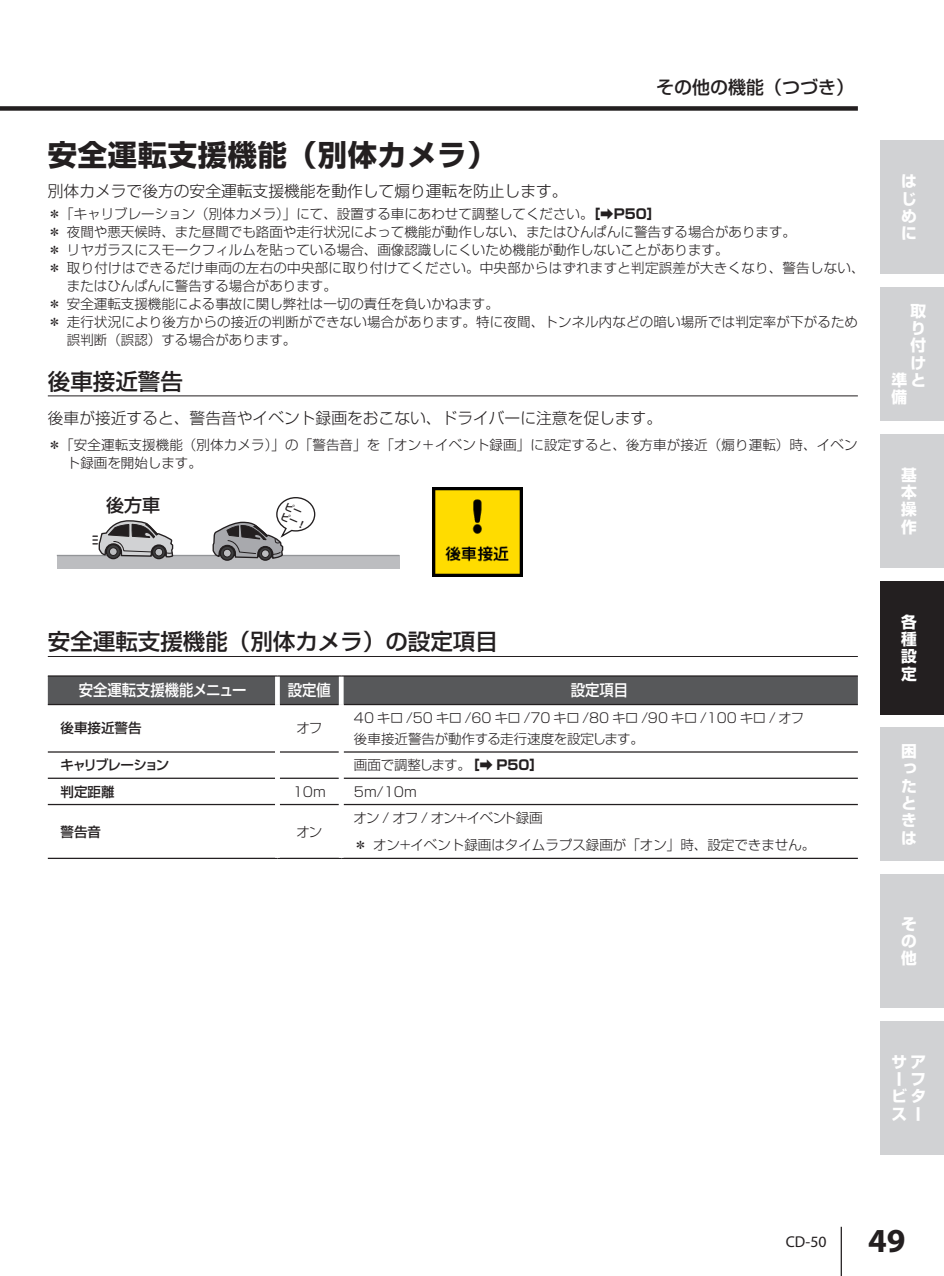
<style>
.page{position:relative;width:944px;height:1276px;background:#fff}
.page>*{position:absolute;margin:0;border:0;box-sizing:border-box;transform-origin:0 0}
.t1{font:700 29.25px "Shin Go Pro";letter-spacing:.025em;color:#231f20}
.t2{font:500 22.5px "Shin Go Pro";color:#231f20}
.t3{font:500 18px "Shin Go Pro";color:#231f20}
.t4{font:300 15.75px "Shin Go Pro";color:#231f20}
.t5{font:700 15.75px/17.3px "Shin Go Pro";color:#fff;text-align:justify}
.t6{font:500 15.75px "Shin Go Pro";color:#fff;scale:.91 1}
.t7{font:15.75px "Myriad Pro";color:#231f20}
.t8{font:300 13.5px/18px "Shin Go Pro";color:#231f20}
.t9{font:300 13.5px "Shin Go Pro";letter-spacing:.02em;color:#231f20}
.t10{font:300 13.5px "Shin Go Pro";letter-spacing:-.02em;color:#231f20}
.t11{font:500 13.5px "Shin Go Pro";color:#231f20}
.t12{font:500 13.5px "Shin Go Pro";letter-spacing:-.125em;color:#231f20}
.t13{font:700 9.45px/10.8px "Koz Go Pro";color:#231f20}
.s1{font-weight:700}
.s2{font-weight:700;font-size:33.75px}
</style>
<div class="page">
<div style="left:880px;top:140px;width:64px;height:134px;background:#d1d2d4"></div>
<div style="left:880px;top:287px;width:64px;height:134px;background:#d1d2d4"></div>
<div style="left:880px;top:434px;width:64px;height:134px;background:#d1d2d4"></div>
<div style="left:880px;top:580px;width:64px;height:134px;background:#231f20"></div>
<div style="left:880px;top:727px;width:64px;height:134px;background:#d1d2d4"></div>
<div style="left:880px;top:874px;width:64px;height:134px;background:#d1d2d4"></div>
<div style="left:880px;top:1020px;width:64px;height:134px;background:#d1d2d4"></div>
<hr style="left:841px;top:1226px;width:1px;height:50px;background:#231f20">
<div style="left:0;top:106px;width:858px;height:5px;background:#231f20"></div>
<hr style="left:48px;top:395px;width:810px;height:1px;background:#231f20">
<hr style="left:48px;top:656px;width:810px;height:1px;background:#231f20">
<div style="left:57px;top:555px;width:342px;height:14px;background:#bcbdc0"></div>
<hr style="left:57px;top:555px;width:342px;height:1px;background:#939598">
<div style="left:258px;top:546px;width:14px;height:15px;border:1px solid #231f20;border-radius:50%"></div>
<div style="left:220px;top:545px;width:15px;height:16px;border:1px solid #231f20;border-radius:50%"></div>
<svg style="left:212px;top:497px;width:104px;height:62px"></svg>
<div style="left:152px;top:545px;width:14px;height:14px;border:1px solid #231f20;border-radius:50%"></div>
<div style="left:106px;top:544px;width:15px;height:15px;border:1px solid #231f20;border-radius:50%"></div>
<svg style="left:93px;top:520px;width:81px;height:38px"></svg>
<img style="left:433px;top:487px;width:89px;height:89px">
<div style="left:48px;top:676px;width:810px;height:28px;background:#57585a"></div>
<svg style="left:48px;top:705px;width:810px;height:101px"></svg>
<hr style="left:48px;top:704px;width:227px;height:1px;background:#231f20">
<hr style="left:280px;top:704px;width:59px;height:1px;background:#231f20">
<hr style="left:344px;top:704px;width:514px;height:1px;background:#231f20">
<hr style="left:48px;top:751px;width:227px;height:1px;background:#231f20">
<hr style="left:280px;top:751px;width:59px;height:1px;background:#231f20">
<hr style="left:344px;top:751px;width:514px;height:1px;background:#231f20">
<hr style="left:48px;top:777px;width:227px;height:2px;background:#231f20">
<hr style="left:280px;top:777px;width:59px;height:2px;background:#231f20">
<hr style="left:344px;top:777px;width:514px;height:2px;background:#231f20">
<hr style="left:48px;top:804px;width:227px;height:1px;background:#231f20">
<hr style="left:280px;top:804px;width:59px;height:1px;background:#231f20">
<hr style="left:344px;top:804px;width:514px;height:1px;background:#231f20">
<hr style="left:48px;top:857px;width:229px;height:2px;background:#231f20">
<hr style="left:277px;top:857px;width:64px;height:2px;background:#231f20">
<hr style="left:341px;top:857px;width:517px;height:2px;background:#231f20">
<div style="left:275px;top:704px;width:5px;height:48px;background:#fff"></div>
<div style="left:339px;top:704px;width:5px;height:48px;background:#fff"></div>
<div style="left:275px;top:752px;width:5px;height:26px;background:#fff"></div>
<div style="left:275px;top:778px;width:5px;height:26px;background:#fff"></div>
<div style="left:339px;top:752px;width:5px;height:26px;background:#fff"></div>
<div style="left:339px;top:778px;width:5px;height:26px;background:#fff"></div>
<div style="left:275px;top:804px;width:5px;height:53px;background:#fff"></div>
<div style="left:339px;top:804px;width:5px;height:53px;background:#fff"></div>
<hr style="left:48px;top:675px;width:229px;height:1px;background:#231f20">
<hr style="left:277px;top:675px;width:64px;height:1px;background:#231f20">
<hr style="left:341px;top:675px;width:517px;height:1px;background:#231f20">
<div style="left:275px;top:676px;width:5px;height:28px;background:#fff"></div>
<div style="left:339px;top:676px;width:5px;height:28px;background:#fff"></div>
<h3 class="t3" style="left:656px;top:72px;width:199px">その他の機能（つづき）</h3>
<h1 class="t1" style="left:48px;top:132px;width:450px">安全運転支援機能（別体カメラ）</h1>
<p class="t4" style="left:48px;top:178px;width:521px">別体カメラで後方の安全運転支援機能を動作して煽り運転を防止します。</p>
<p class="t8" style="left:48px;top:203px;width:614px">＊「キャリブレーション（別体カメラ）」にて、設置する車にあわせて調整してください。<span class="s1">［➡P50］</span></p>
<p class="t8" style="left:48px;top:221px;width:750px">＊夜間や悪天候時、また昼間でも路面や走行状況によって機能が動作しない、またはひんぱんに警告する場合があります。</p>
<p class="t8" style="left:48px;top:239px;width:682px">＊リヤガラスにスモークフィルムを貼っている場合、画像認識しにくいため機能が動作しないことがあります。</p>
<p class="t9" style="left:48px;top:256px;width:818px">＊取り付けはできるだけ車両の左右の中央部に取り付けてください。中央部からはずれますと判定誤差が大きくなり、警告しない、</p>
<p class="t8" style="left:67px;top:275px;width:271px">またはひんぱんに警告する場合があります。</p>
<p class="t8" style="left:48px;top:293px;width:453px">＊安全運転支援機能による事故に関し弊社は一切の責任を負いかねます。</p>
<p class="t8" style="left:48px;top:311px;width:812px">＊走行状況により後方からの接近の判断ができない場合があります。特に夜間、トンネル内などの暗い場所では判定率が下がるため</p>
<p class="t8" style="left:67px;top:329px;width:231px">誤判断（誤認）する場合があります。</p>
<h2 class="t2" style="left:48px;top:363px;width:137px">後車接近警告</h2>
<p class="t4" style="left:48px;top:405px;width:616px">後車が接近すると、警告音やイベント録画をおこない、ドライバーに注意を促します。</p>
<p class="t8" style="left:67px;top:434px;width:792px;text-indent:-19px">＊「安全運転支援機能（別体カメラ）」の「警告音」を「オン＋イベント録画」に設定すると、後方車が接近（煽り運転）時、イベント録画を開始します。</p>
<p class="t13" style="left:287px;top:501px;width:29px;rotate:23deg">ピーピー！</p>
<h3 class="t3" style="left:106px;top:491px;width:55px">後方車</h3>
<h2 class="t2" style="left:48px;top:623px;width:452px">安全運転支援機能（別体カメラ）の設定項目</h2>
<p class="t6" style="left:79px;top:677px;width:186px">安全運転支援機能メニュー</p>
<p class="t6" style="left:288px;top:677px;width:49px">設定値</p>
<p class="t6" style="left:571px;top:677px;width:64px">設定項目</p>
<p class="t11" style="left:61px;top:717px;width:82px">後車接近警告</p>
<p class="t8" style="left:296px;top:717px;width:27px">オフ</p>
<p class="t8" style="left:354px;top:705px;width:451px;line-height:21.2px">40 キロ /50 キロ /60 キロ /70 キロ /80 キロ /90 キロ /100 キロ / オフ後車接近警告が動作する走行速度を設定します。</p>
<p class="t12" style="left:60px;top:754px;width:110px">キャリブレーション</p>
<p class="t10" style="left:354px;top:754px;width:190px">画面で調整します。<span class="s1">［➡ P50］</span></p>
<p class="t11" style="left:61px;top:780px;width:55px">判定距離</p>
<p class="t8" style="left:293px;top:781px;width:35px">10m</p>
<p class="t8" style="left:354px;top:781px;width:64px">5m/10m</p>
<p class="t11" style="left:61px;top:820px;width:42px">警告音</p>
<p class="t8" style="left:296px;top:821px;width:28px">オン</p>
<p class="t8" style="left:354px;top:802px;width:463px;line-height:27.7px">オン / オフ / オン＋イベント録画<br>＊オン+イベント録画はタイムラプス録画が「オン」時、設定できません。</p>
<p class="t5" style="left:901px;top:171px;width:16px">はじめに</p>
<p class="t5" style="left:911px;top:300px;width:17px">取</p>
<p class="t5" style="left:911px;top:318px;width:15px">り</p>
<p class="t5" style="left:911px;top:335px;width:17px">付</p>
<p class="t5" style="left:911px;top:352px;width:16px">け</p>
<p class="t5" style="left:891px;top:370px;width:35px">準と</p>
<p class="t5" style="left:891px;top:387px;width:17px">備</p>
<p class="t5" style="left:901px;top:464px;width:17px">基本操作</p>
<p class="t5" style="left:901px;top:611px;width:17px">各種設定</p>
<p class="t5" style="left:901px;top:740px;width:16px">困ったときは</p>
<p class="t5" style="left:901px;top:913px;width:17px">その他</p>
<p class="t5" style="left:891px;top:1051px;width:35px;text-align:left">サアー<br>ビタスー</p>
<p class="t5" style="left:911px;top:1068px;width:16px">フ</p>
<p class="t7" style="left:786px;top:1233px;width:122px">CD-50 <span class="s2">49</span></p>
</div>
